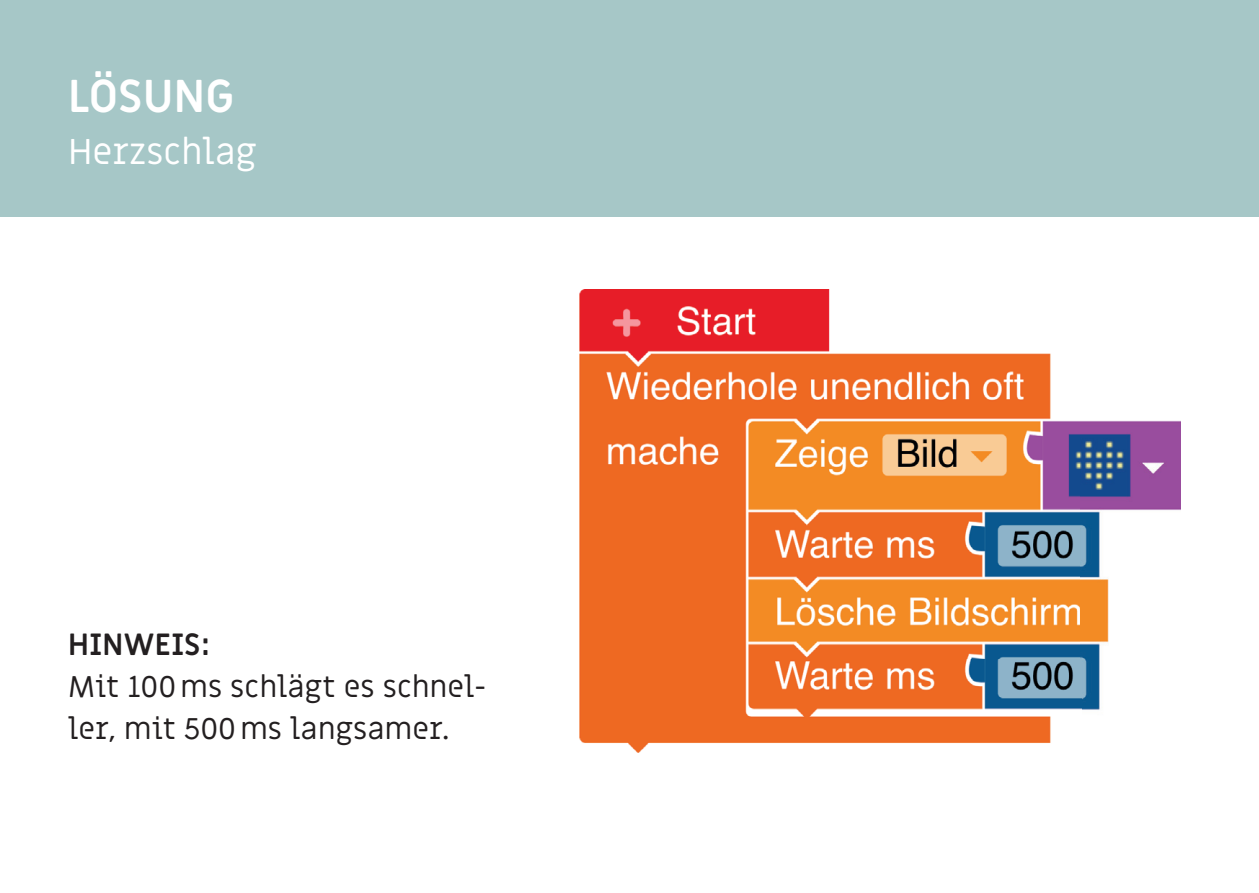
<style>
.page{position:relative;width:1259px;height:893px;background:#fff}
.page>*{position:absolute;margin:0;border:0;box-sizing:border-box;transform-origin:0 0}
.t1{font:700 45px "Miriam Libre";color:#fff}
.t2{font:36px "Miriam Libre";color:#fff}
.t3{font:30px/42px "Miriam Libre";color:#231f20}
.t4{font:700 30px "Miriam Libre";color:#231f20}
</style>
<div class="page">
<div style="left:0;top:0;width:1259px;height:217px;background:#a6c7c7"></div>
<img style="left:580px;top:289px;width:600px;height:463px">
<h1 class="t1" style="left:68px;top:68px;width:168px">LÖSUNG</h1>
<p class="t2" style="left:68px;top:129px;width:190px">Herzschlag</p>
<p class="t4" style="left:68px;top:626px;width:144px">HINWEIS:</p>
<p class="t3" style="left:68px;top:667px;width:421px">Mit 100 ms schlägt es schnel&shy;ler, mit 500 ms langsamer.</p>
</div>
